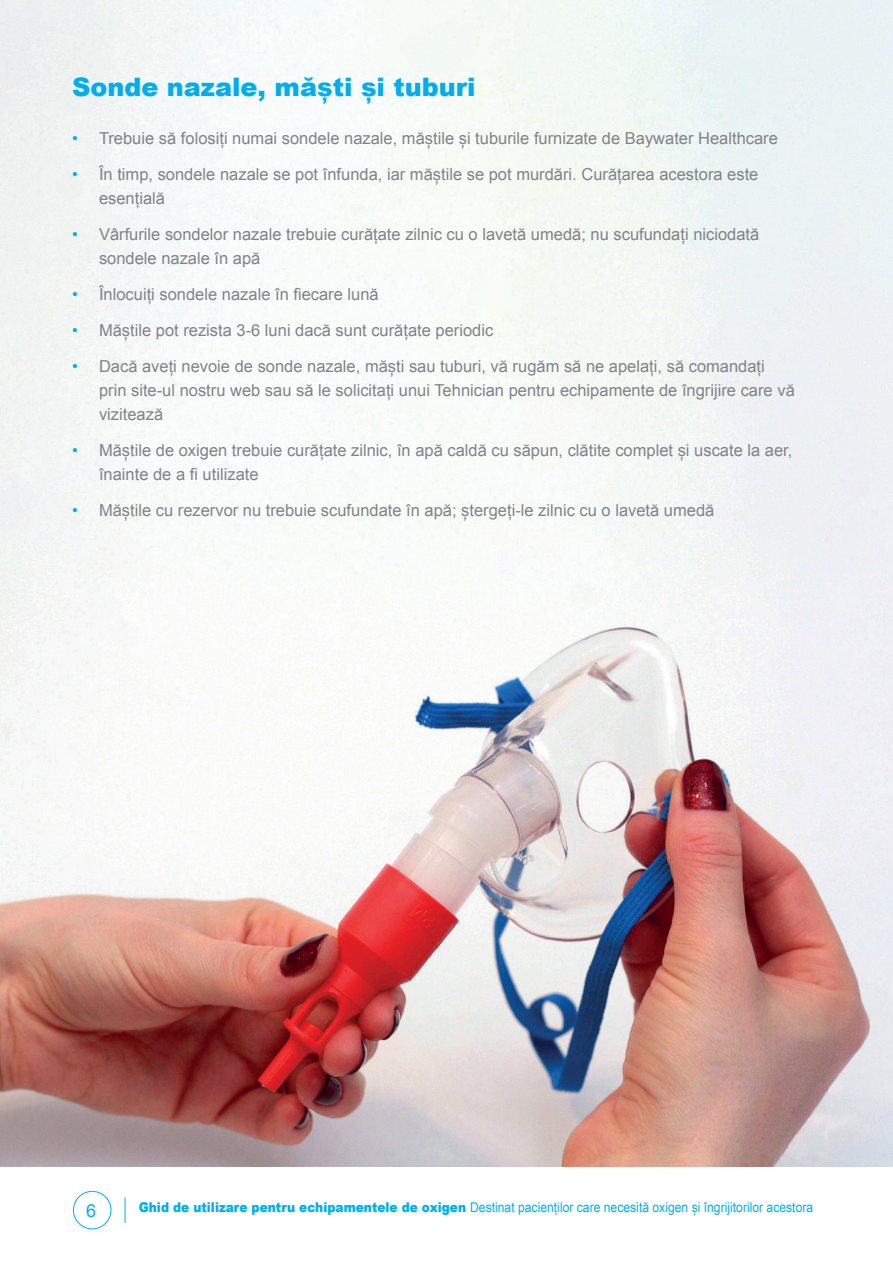
<style>
.page{position:relative;width:893px;height:1263px;background:#fff}
.page>*{position:absolute;margin:0;border:0;box-sizing:border-box;transform-origin:0 0}
.t1{font:900 25.5px "Arial";color:#00aeef}
.t2{font:18px "Arial";color:#00aeef}
.t3{font:16.5px/24px "Arial";color:#808285}
.t4{font:13.5px "Arial";color:#00aeef;scale:.9 1}
.s1{color:#00aeef}
.s2{font-weight:900}
</style>
<div class="page">
<div style="left:73px;top:1191px;width:38px;height:38px;border:1px solid #00aeef;border-radius:50%"></div>
<svg style="left:125px;top:1197px;width:1px;height:26px"></svg>
<img style="left:0;top:0;width:893px;height:1167px">
<h1 class="t1" style="left:72px;top:68px;width:405px">Sonde nazale, măști și tuburi</h1>
<p class="t3" style="left:72px;top:126px;width:707px"><span class="s1">•</span> Trebuie să folosiți numai sondele nazale, măștile și tuburile furnizate de Baywater Healthcare</p>
<p class="t3" style="left:99px;top:162px;width:661px;text-indent:-27px"><span class="s1">•</span> În timp, sondele nazale se pot înfunda, iar măștile se pot murdări. Curățarea acestora este esențială</p>
<p class="t3" style="left:99px;top:222px;width:662px;text-indent:-27px"><span class="s1">•</span> Vârfurile sondelor nazale trebuie curățate zilnic cu o lavetă umedă; nu scufundați niciodată sondele nazale în apă</p>
<p class="t3" style="left:72px;top:282px;width:308px"><span class="s1">•</span> Înlocuiți sondele nazale în fiecare lună</p>
<p class="t3" style="left:72px;top:318px;width:423px"><span class="s1">•</span> Măștile pot rezista 3-6 luni dacă sunt curățate periodic</p>
<p class="t3" style="left:99px;top:354px;width:697px;text-indent:-27px"><span class="s1">•</span> Dacă aveți nevoie de sonde nazale, măști sau tuburi, vă rugăm să ne apelați, să comandați prin site-ul nostru web sau să le solicitați unui Tehnician pentru echipamente de îngrijire care vă vizitează</p>
<p class="t3" style="left:99px;top:438px;width:695px;text-indent:-27px"><span class="s1">•</span> Măștile de oxigen trebuie curățate zilnic, în apă caldă cu săpun, clătite complet și uscate la aer, înainte de a fi utilizate</p>
<p class="t3" style="left:72px;top:498px;width:644px"><span class="s1">•</span> Măștile cu rezervor nu trebuie scufundate în apă; ștergeți-le zilnic cu o lavetă umedă</p>
<p class="t2" style="left:86px;top:1198px;width:12px">6</p>
<p class="t4" style="left:139px;top:1198px;width:751px"><span class="s2">Ghid de utilizare pentru echipamentele de oxigen</span> Destinat pacienților care necesită oxigen și îngrijitorilor acestora</p>
</div>
